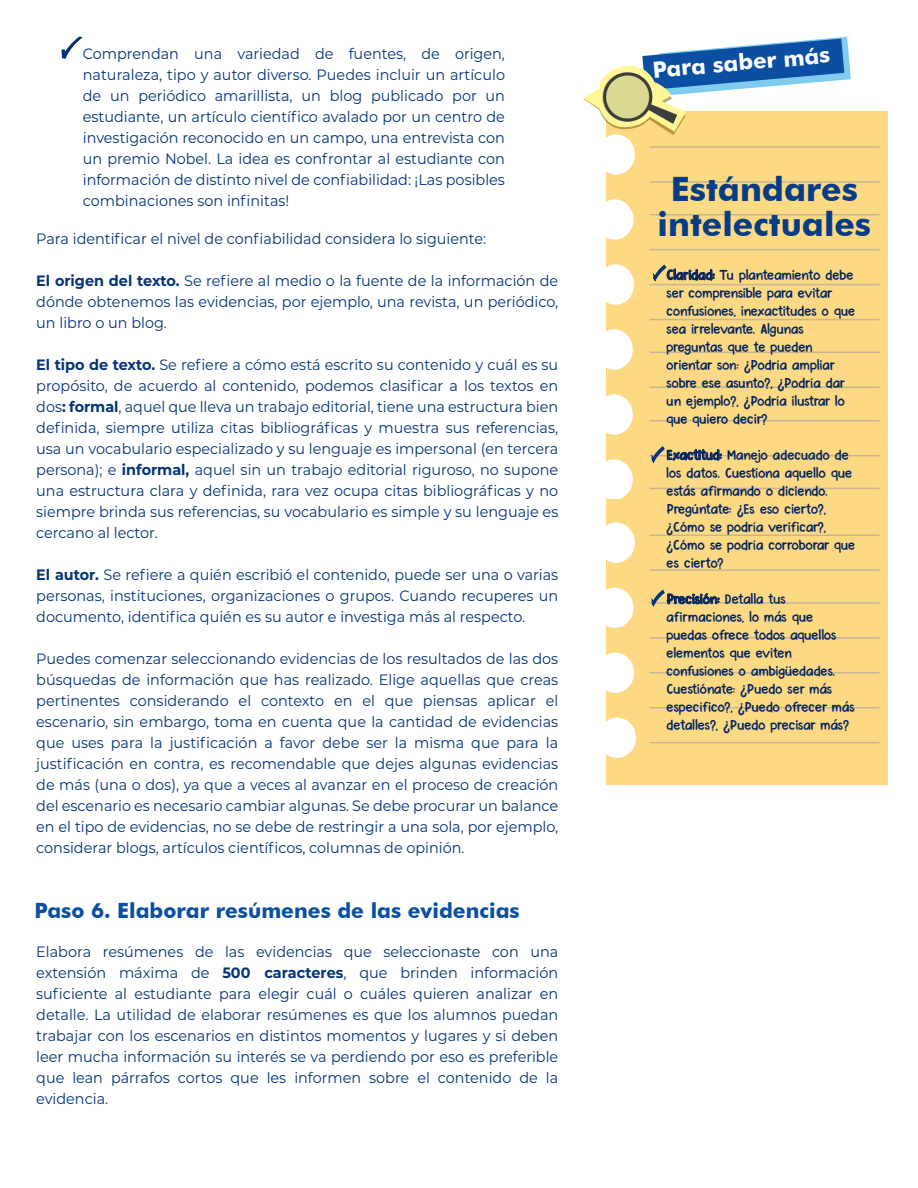
<style>
.page{position:relative;width:918px;height:1188px;background:#fff}
.page>*{position:absolute;margin:0;border:0;box-sizing:border-box;transform-origin:0 0}
.t1{font:700 33.6px/35.1px "Futura BT";color:#073d86;text-align:center}
.t2{font:700 22.35px "Futura BT";color:#fff}
.t3{font:700 21px "Futura BT";color:#0a4fa2}
.t4{font:15px/21px "Montserrat";color:#043477;text-align:justify;scale:.96 1}
.t5{font:15px/18px "Pink Chicken";color:#00235f}
.s1{font-weight:700}
</style>
<div class="page">
<svg style="left:61px;top:36px;width:22px;height:23px"></svg>
<div style="left:649px;top:112px;width:239px;height:415px;background:#fed984"></div>
<div style="left:606px;top:112px;width:43px;height:415px;background:#fed984"></div>
<div style="left:597px;top:134px;width:38px;height:41px;background:#fff;border-radius:50%"></div>
<div style="left:596px;top:199px;width:37px;height:41px;background:#fff;border-radius:50%"></div>
<div style="left:597px;top:264px;width:37px;height:41px;background:#fff;border-radius:50%"></div>
<div style="left:595px;top:329px;width:38px;height:41px;background:#fff;border-radius:50%"></div>
<div style="left:595px;top:394px;width:38px;height:41px;background:#fff;border-radius:50%"></div>
<div style="left:595px;top:459px;width:38px;height:41px;background:#fff;border-radius:50%"></div>
<hr style="left:649px;top:146px;width:230px;height:2px;background:#9b9da0">
<hr style="left:649px;top:181px;width:230px;height:2px;background:#9b9da0">
<hr style="left:649px;top:214px;width:230px;height:1px;background:#9b9da0">
<hr style="left:649px;top:249px;width:230px;height:1px;background:#9b9da0">
<hr style="left:649px;top:284px;width:230px;height:1px;background:#9b9da0">
<hr style="left:649px;top:319px;width:230px;height:1px;background:#9b9da0">
<hr style="left:649px;top:352px;width:230px;height:1px;background:#9b9da0">
<hr style="left:649px;top:386px;width:230px;height:2px;background:#9b9da0">
<hr style="left:649px;top:420px;width:230px;height:2px;background:#9b9da0">
<hr style="left:649px;top:455px;width:230px;height:1px;background:#9b9da0">
<hr style="left:649px;top:488px;width:230px;height:1px;background:#9b9da0">
<div style="left:649px;top:500px;width:239px;height:285px;background:#fed984"></div>
<div style="left:606px;top:500px;width:43px;height:285px;background:#fed984"></div>
<div style="left:597px;top:523px;width:38px;height:40px;background:#fff;border-radius:50%"></div>
<div style="left:596px;top:588px;width:37px;height:40px;background:#fff;border-radius:50%"></div>
<div style="left:597px;top:653px;width:37px;height:40px;background:#fff;border-radius:50%"></div>
<div style="left:599px;top:718px;width:37px;height:40px;background:#fff;border-radius:50%"></div>
<hr style="left:649px;top:535px;width:230px;height:1px;background:#9b9da0">
<hr style="left:649px;top:569px;width:230px;height:2px;background:#9b9da0">
<hr style="left:649px;top:602px;width:230px;height:2px;background:#9b9da0">
<hr style="left:649px;top:637px;width:230px;height:2px;background:#9b9da0">
<hr style="left:649px;top:672px;width:230px;height:2px;background:#9b9da0">
<hr style="left:649px;top:707px;width:230px;height:2px;background:#9b9da0">
<hr style="left:649px;top:742px;width:230px;height:1px;background:#9b9da0">
<svg style="left:583px;top:37px;width:268px;height:98px"></svg>
<svg style="left:653px;top:264px;width:62px;height:22px"></svg>
<svg style="left:651px;top:446px;width:71px;height:17px"></svg>
<svg style="left:651px;top:590px;width:69px;height:49px"></svg>
<p class="t4" style="left:83px;top:42px;width:441px">Comprendan una variedad de fuentes, de origen, naturaleza, tipo y autor diverso. Puedes incluir un artículo de un periódico amarillista, un blog publicado por un estudiante, un artículo científico avalado por un centro de investigación reconocido en un campo, una entrevista con un premio Nobel. La idea es confrontar al estudiante con información de distinto nivel de confiabilidad: ¡Las posibles combinaciones son infinitas!</p>
<h2 class="t2" style="left:652px;top:57px;width:179px;rotate:-5deg">Para saber más</h2>
<h1 class="t1" style="left:658px;top:171px;width:215px">Estándares intelectuales</h1>
<p class="t4" style="left:36px;top:227px;width:470px">Para identificar el nivel de confiabilidad considera lo siguiente:</p>
<p class="t4" style="left:36px;top:269px;width:545px"><span class="s1">El origen del texto.</span> Se refiere al medio o la fuente de la información de dónde obtenemos las evidencias, por ejemplo, una revista, un periódico, un libro o un blog.</p>
<p class="t4" style="left:36px;top:353px;width:545px"><span class="s1">El tipo de texto.</span> Se refiere a cómo está escrito su contenido y cuál es su propósito, de acuerdo al contenido, podemos clasificar a los textos en dos<span class="s1">: formal</span>, aquel que lleva un trabajo editorial, tiene una estructura bien definida, siempre utiliza citas bibliográficas y muestra sus referencias, usa un vocabulario especializado y su lenguaje es impersonal (en tercera persona); e <span class="s1">informal,</span> aquel sin un trabajo editorial riguroso, no supone una estructura clara y definida, rara vez ocupa citas bibliográficas y no siempre brinda sus referencias, su vocabulario es simple y su lenguaje es cercano al lector.</p>
<p class="t4" style="left:36px;top:563px;width:545px"><span class="s1">El autor.</span> Se refiere a quién escribió el contenido, puede ser una o varias personas, instituciones, organizaciones o grupos. Cuando recuperes un documento, identifica quién es su autor e investiga más al respecto.</p>
<p class="t4" style="left:36px;top:647px;width:545px">Puedes comenzar seleccionando evidencias de los resultados de las dos búsquedas de información que has realizado. Elige aquellas que creas pertinentes considerando el contexto en el que piensas aplicar el escenario, sin embargo, toma en cuenta que la cantidad de evidencias que uses para la justificación a favor debe ser la misma que para la justificación en contra, es recomendable que dejes algunas evidencias de más (una o dos), ya que a veces al avanzar en el proceso de creación del escenario es necesario cambiar algunas. Se debe procurar un balance en el tipo de evidencias, no se debe de restringir a una sola, por ejemplo, considerar blogs, artículos científicos, columnas de opinión.</p>
<p class="t5" style="left:667px;top:266px;width:190px">Claridad: Tu planteamiento debe ser comprensible para evitar confusiones, inexactitudes o que sea irrelevante. Algunas preguntas que te pueden orientar son: ¿Podría ampliar sobre ese asunto?, ¿Podría dar un ejemplo?, ¿Podría ilustrar lo que quiero decir?</p>
<p class="t5" style="left:667px;top:446px;width:190px">Exactitud: Manejo adecuado de los datos. Cuestiona aquello que estás afirmando o diciendo.<br>Pregúntate: ¿Es eso cierto?, ¿Cómo se podría verificar?, ¿Cómo se podría corroborar que es cierto?</p>
<p class="t5" style="left:667px;top:590px;width:189px">Precisión: Detalla tus afirmaciones, lo más que puedas ofrece todos aquellos elementos que eviten confusiones o ambigüedades.<br>Cuestiónate: ¿Puedo ser más específico?, ¿Puedo ofrecer más detalles?, ¿Puedo precisar más?</p>
<h3 class="t3" style="left:34px;top:898px;width:487px">Paso 6. Elaborar resúmenes de las evidencias</h3>
<p class="t4" style="left:36px;top:941px;width:545px">Elabora resúmenes de las evidencias que seleccionaste con una extensión máxima de <span class="s1">500 caracteres</span>, que brinden información suficiente al estudiante para elegir cuál o cuáles quieren analizar en detalle. La utilidad de elaborar resúmenes es que los alumnos puedan trabajar con los escenarios en distintos momentos y lugares y si deben leer mucha información su interés se va perdiendo por eso es preferible que lean párrafos cortos que les informen sobre el contenido de la evidencia.</p>
</div>
